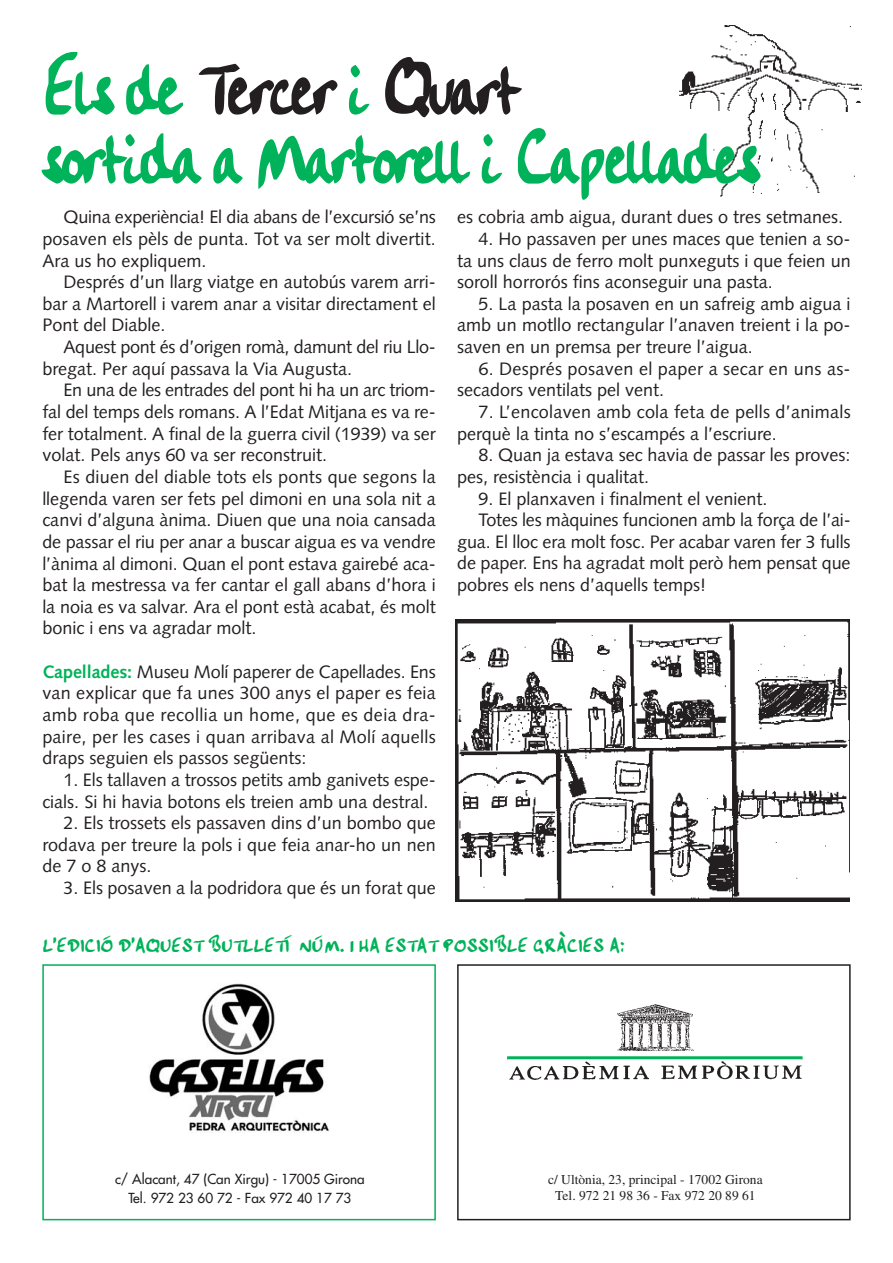
<style>
.page{position:relative;width:893px;height:1263px;background:#fff}
.page>*{position:absolute;margin:0;border:0;box-sizing:border-box;transform-origin:0 0}
.t1{font:90px/69px "Handwriting Plain";letter-spacing:-.03em;color:#00b259;scale:.81 1}
.t2{font:21px "Handwriting Plain";color:#00b259}
.t3{font:18px/21.6px "Syntax";color:#231f20;text-align:justify}
.t4{font:13.5px/18.5px "Futura";color:#231f20;text-align:center}
.t5{font:13.5px/16.2px "Times";color:#231f20;text-align:center}
.s1{color:#231f20}
.s2{font-weight:700;color:#00b259}
</style>
<div class="page">
<div style="left:42px;top:964px;width:394px;height:256px;border:2px solid #00b259"></div>
<div style="left:457px;top:964px;width:393px;height:256px;border:2px solid #231f20"></div>
<img style="left:455px;top:620px;width:394px;height:282px">
<img style="left:679px;top:25px;width:183px;height:172px">
<img style="left:149px;top:984px;width:180px;height:148px">
<img style="left:509px;top:1004px;width:293px;height:76px">
<img style="left:507px;top:1056px;width:296px;height:4px">
<h1 class="t1" style="left:42px;top:49px;width:887px">Els de <span class="s1">Tercer</span> i <span class="s1">Quart<br></span>sortida a Martorell i Capellades</h1>
<p class="t3" style="left:42px;top:208px;width:395px;text-indent:21px">Quina experiència! El dia abans de l’excursió se’ns posaven els pèls de punta. Tot va ser molt divertit.<br>Ara us ho expliquem.</p>
<p class="t3" style="left:42px;top:273px;width:395px;text-indent:21px">Després d’un llarg viatge en autobús varem arri&shy;bar a Martorell i varem anar a visitar directament el Pont del Diable.</p>
<p class="t3" style="left:42px;top:338px;width:395px;text-indent:21px">Aquest pont és d’origen romà, damunt del riu Llo&shy;bregat. Per aquí passava la Via Augusta.</p>
<p class="t3" style="left:42px;top:381px;width:395px;text-indent:21px">En una de les entrades del pont hi ha un arc triom&shy;fal del temps dels romans. A l’Edat Mitjana es va re&shy;fer totalment. A final de la guerra civil (1939) va ser volat. Pels anys 60 va ser reconstruit.</p>
<p class="t3" style="left:42px;top:468px;width:395px;text-indent:21px">Es diuen del diable tots els ponts que segons la llegenda varen ser fets pel dimoni en una sola nit a canvi d’alguna ànima. Diuen que una noia cansada de passar el riu per anar a buscar aigua es va vendre l’ànima al dimoni. Quan el pont estava gairebé aca&shy;bat la mestressa va fer cantar el gall abans d’hora i la noia es va salvar. Ara el pont està acabat, és molt bonic i ens va agradar molt.</p>
<p class="t3" style="left:42px;top:662px;width:395px"><span class="s2">Capellades:</span> Museu Molí paperer de Capellades. Ens van explicar que fa unes 300 anys el paper es feia amb roba que recollia un home, que es deia dra&shy;paire, per les cases i quan arribava al Molí aquells draps seguien els passos següents:</p>
<p class="t3" style="left:42px;top:771px;width:395px;text-indent:21px">1. Els tallaven a trossos petits amb ganivets espe&shy;cials. Si hi havia botons els treien amb una destral.</p>
<p class="t3" style="left:42px;top:814px;width:395px;text-indent:21px">2. Els trossets els passaven dins d’un bombo que rodava per treure la pols i que feia anar-ho un nen de 7 o 8 anys.</p>
<p class="t3" style="left:64px;top:879px;width:374px">3. Els posaven a la podridora que és un forat que</p>
<p class="t3" style="left:457px;top:208px;width:387px">es cobria amb aigua, durant dues o tres setmanes.</p>
<p class="t3" style="left:457px;top:230px;width:395px;text-indent:21px">4. Ho passaven per unes maces que tenien a so&shy;ta uns claus de ferro molt punxeguts i que feien un soroll horrorós fins aconseguir una pasta.</p>
<p class="t3" style="left:457px;top:295px;width:395px;text-indent:21px">5. La pasta la posaven en un safreig amb aigua i amb un motllo rectangular l’anaven treient i la po&shy;saven en un premsa per treure l’aigua.</p>
<p class="t3" style="left:457px;top:359px;width:395px;text-indent:21px">6. Després posaven el paper a secar en uns as&shy;secadors ventilats pel vent.</p>
<p class="t3" style="left:457px;top:403px;width:395px;text-indent:21px">7. L’encolaven amb cola feta de pells d’animals perquè la tinta no s’escampés a l’escriure.</p>
<p class="t3" style="left:457px;top:446px;width:395px;text-indent:21px">8. Quan ja estava sec havia de passar les proves: pes, resistència i qualitat.</p>
<p class="t3" style="left:478px;top:489px;width:290px">9. El planxaven i finalment el venient.</p>
<p class="t3" style="left:478px;top:511px;width:374px">Totes les màquines funcionen amb la força de l’ai-</p>
<p class="t3" style="left:457px;top:533px;width:395px">gua. El lloc era molt fosc. Per acabar varen fer 3 fulls</p>
<p class="t3" style="left:457px;top:554px;width:395px">de paper. Ens ha agradat molt però hem pensat que</p>
<p class="t3" style="left:457px;top:576px;width:250px">pobres els nens d’aquells temps!</p>
<p class="t2" style="left:42px;top:932px;width:583px">L’EDICIÓ D’AQUEST BUTLLETÍ NÚM. 1 HA ESTAT POSSIBLE GRÀCIES A:</p>
<p class="t4" style="left:115px;top:1171px;width:251px">c/ Alacant, 47 (Can Xirgu) - 17005 Girona<br>Tel. 972 23 60 72 - Fax 972 40 17 73</p>
<p class="t5" style="left:548px;top:1173px;width:216px">c/ Ultònia, 23, principal - 17002 Girona<br>Tel. 972 21 98 36 - Fax 972 20 89 61</p>
</div>
